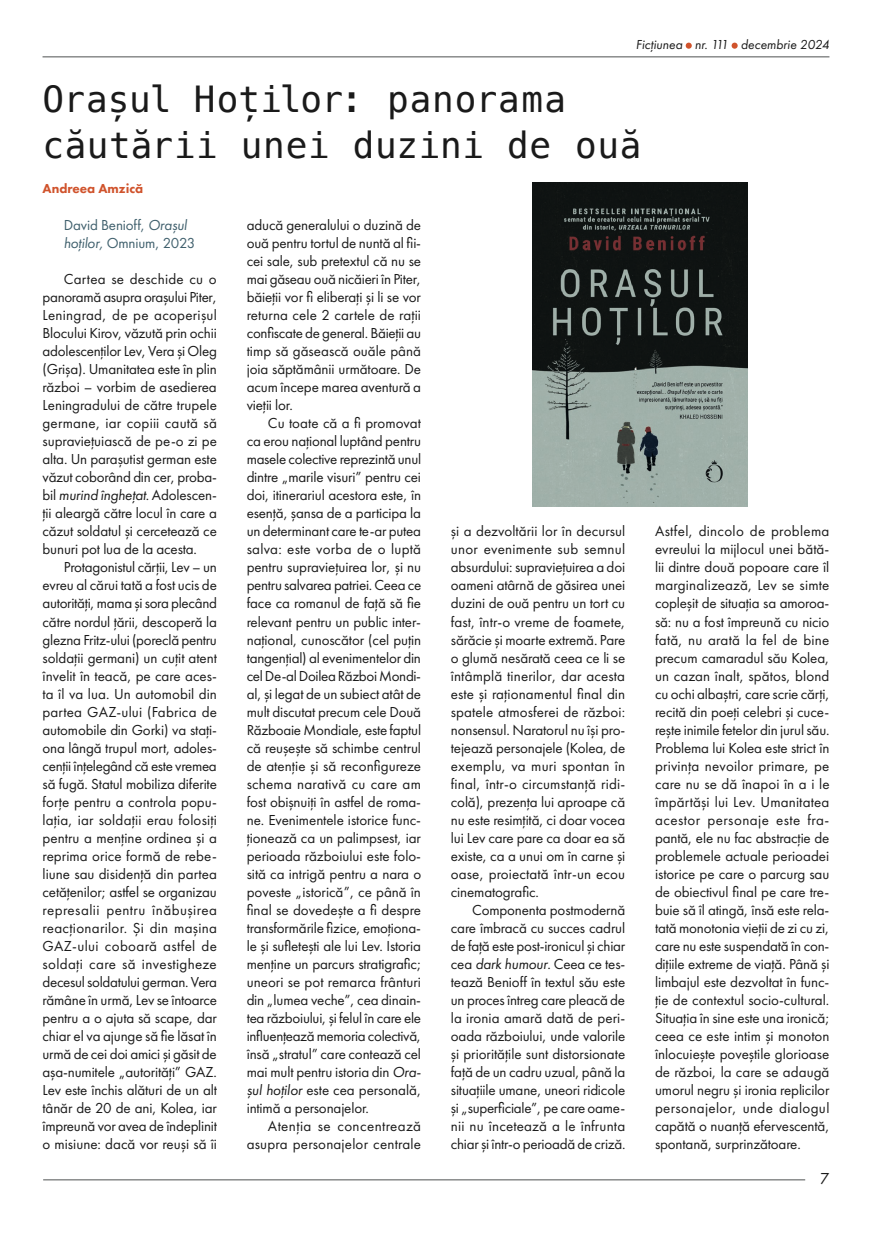
<style>
.page{position:relative;width:872px;height:1234px;background:#fff}
.page>*{position:absolute;margin:0;border:0;box-sizing:border-box;transform-origin:0 0}
.t1{font:36px/45px "Menlo";letter-spacing:.015em;color:#1a1a1a}
.t2{font:16.5px "Futura PT";color:#1a1a1a}
.t3{font:15px/18px "Futura PT";letter-spacing:-.01em;color:#1a1a1a;text-align:justify}
.t4{font:15px/18px "Futura PT";letter-spacing:.01em;color:#1a1a1a;text-align:right}
.t5{font:15px/18px "Futura PT";letter-spacing:-.01em;color:#40606d}
.t6{font:italic 13.5px "Futura PT";color:#1a1a1a}
.t7{font:800 13.5px "Futura PT";color:#d0532c}
.s1{font-style:italic}
</style>
<div class="page">
<hr style="left:43px;top:56px;width:786px;height:2px;background:#898b8b">
<hr style="left:43px;top:1178px;width:762px;height:2px;background:#898b8b">
<svg style="left:685px;top:43px;width:7px;height:6px"></svg>
<svg style="left:731px;top:43px;width:6px;height:6px"></svg>
<img style="left:532px;top:183px;width:216px;height:323px">
<p class="t6" style="left:636px;top:36px;width:195px">Ficțiunea nr. 111 decembrie 2024</p>
<h1 class="t1" style="left:43px;top:77px;width:600px">Orașul Hoților: panorama căutării unei duzini de ouă</h1>
<p class="t7" style="left:43px;top:180px;width:102px">Andreea Amzică</p>
<p class="t5" style="left:64px;top:216px;width:133px">David Benioff, <span class="s1">Orașul hoților,</span> Omnium, 2023</p>
<p class="t3" style="left:43px;top:270px;width:176px;text-indent:21px">Cartea se deschide cu o panoramă asupra orașului Piter, Leningrad, de pe acoperișul Blocului Kirov, văzută prin ochii adolescenților Lev, Vera și Oleg (Grișa). Umanitatea este în plin război – vorbim de asedierea Leningradului de către trupele germane, iar copiii caută să supraviețuiască de pe-o zi pe alta. Un parașutist german este văzut coborând din cer, proba&shy;bil <span class="s1">murind înghețat</span>. Adolescen&shy;ții aleargă către locul în care a căzut soldatul și cercetează ce bunuri pot lua de la acesta.</p>
<p class="t3" style="left:43px;top:558px;width:176px;text-indent:21px">Protagonistul cărții, Lev – un evreu al cărui tată a fost ucis de autorități, mama și sora plecând către nordul țării, descoperă la glezna Fritz-ului (poreclă pentru soldații germani) un cuțit atent învelit în teacă, pe care aces&shy;ta îl va lua. Un automobil din partea GAZ-ului (Fabrica de automobile din Gorki) va stați&shy;ona lângă trupul mort, adoles&shy;cenții înțelegând că este vremea să fugă. Statul mobiliza diferite forțe pentru a controla popu&shy;lația, iar soldații erau folosiți pentru a menține ordinea și a reprima orice formă de rebe&shy;liune sau disidență din partea cetățenilor; astfel se organizau represalii pentru înăbușirea reacționarilor. Și din mașina GAZ-ului coboară astfel de soldați care să investigheze decesul soldatului german. Vera rămâne în urmă, Lev se întoarce pentru a o ajuta să scape, dar chiar el va ajunge să fie lăsat în urmă de cei doi amici și găsit de așa-numitele „autorități” GAZ.<br>Lev este închis alături de un alt tânăr de 20 de ani, Kolea, iar împreună vor avea de îndeplinit o misiune: dacă vor reuși să îi</p>
<p class="t3" style="left:247px;top:216px;width:176px">aducă generalului o duzină de ouă pentru tortul de nuntă al fii&shy;cei sale, sub pretextul că nu se mai găseau ouă nicăieri în Piter, băieții vor fi eliberați și li se vor returna cele 2 cartele de rații confiscate de general. Băieții au timp să găsească ouăle până joia săptămânii următoare. De acum începe marea aventură a vieții lor.</p>
<p class="t3" style="left:247px;top:414px;width:176px;text-indent:21px">Cu toate că a fi promovat ca erou național luptând pentru masele colective reprezintă unul dintre „marile visuri” pentru cei doi, itinerariul acestora este, în esență, șansa de a participa la un determinant care te-ar putea salva: este vorba de o luptă pentru supraviețuirea lor, și nu pentru salvarea patriei. Ceea ce face ca romanul de față să fie relevant pentru un public inter&shy;național, cunoscător (cel puțin tangențial) al evenimentelor din cel De-al Doilea Război Mondi&shy;al, și legat de un subiect atât de mult discutat precum cele Două Războaie Mondiale, este faptul că reușește să schimbe centrul de atenție și să reconfigureze schema narativă cu care am fost obișnuiți în astfel de roma&shy;ne. Evenimentele istorice func&shy;ționează ca un palimpsest, iar perioada războiului este folo&shy;sită ca intrigă pentru a nara o poveste „istorică”, ce până în final se dovedește a fi despre transformările fizice, emoționa&shy;le și sufletești ale lui Lev. Istoria menține un parcurs stratigrafic; uneori se pot remarca frânturi din „lumea veche”, cea dinain&shy;tea războiului, și felul în care ele influențează memoria colectivă, însă „stratul” care contează cel mai mult pentru istoria din <span class="s1">Ora&shy;șul hoților</span> este cea personală, intimă a personajelor.</p>
<p class="t4" style="left:247px;top:1116px;width:176px">Atenția se concentrează asupra personajelor centrale</p>
<p class="t3" style="left:451px;top:522px;width:176px">și a dezvoltării lor în decursul unor evenimente sub semnul absurdului: supraviețuirea a doi oameni atârnă de găsirea unei duzini de ouă pentru un tort cu fast, într-o vreme de foamete, sărăcie și moarte extremă. Pare o glumă nesărată ceea ce li se întâmplă tinerilor, dar acesta este și raționamentul final din spatele atmosferei de război: nonsensul. Naratorul nu își pro&shy;tejează personajele (Kolea, de exemplu, va muri spontan în final, într-o circumstanță ridi&shy;colă), prezența lui aproape că nu este resimțită, ci doar vocea lui Lev care pare ca doar ea să existe, ca a unui om în carne și oase, proiectată într-un ecou cinematografic.</p>
<p class="t3" style="left:451px;top:900px;width:176px;text-indent:21px">Componenta postmodernă care îmbracă cu succes cadrul de față este post-ironicul și chiar cea <span class="s1">dark humour</span>. Ceea ce tes&shy;tează Benioff în textul său este un proces întreg care pleacă de la ironia amară dată de peri&shy;oada războiului, unde valorile și prioritățile sunt distorsionate față de un cadru uzual, până la situațiile umane, uneori ridicole și „superficiale”, pe care oame&shy;nii nu încetează a le înfrunta chiar și într-o perioadă de criză.</p>
<p class="t3" style="left:655px;top:522px;width:176px">Astfel, dincolo de problema evreului la mijlocul unei bătă&shy;lii dintre două popoare care îl marginalizează, Lev se simte copleșit de situația sa amoroa&shy;să: nu a fost împreună cu nicio fată, nu arată la fel de bine precum camaradul său Kolea, un cazan înalt, spătos, blond cu ochi albaștri, care scrie cărți, recită din poeți celebri și cuce&shy;rește inimile fetelor din jurul său.<br>Problema lui Kolea este strict în privința nevoilor primare, pe care nu se dă înapoi în a i le împărtăși lui Lev. Umanitatea acestor personaje este fra&shy;pantă, ele nu fac abstracție de problemele actuale perioadei istorice pe care o parcurg sau de obiectivul final pe care tre&shy;buie să îl atingă, însă este rela&shy;tată monotonia vieții de zi cu zi, care nu este suspendată în con&shy;dițiile extreme de viață. Până și limbajul este dezvoltat în func&shy;ție de contextul socio-cultural.<br>Situația în sine este una ironică; ceea ce este intim și monoton înlocuiește poveștile glorioase de război, la care se adaugă umorul negru și ironia replicilor personajelor, unde dialogul capătă o nuanță efervescentă, spontană, surprinzătoare.</p>
<p class="t2" style="left:820px;top:1167px;width:11px">7</p>
</div>
